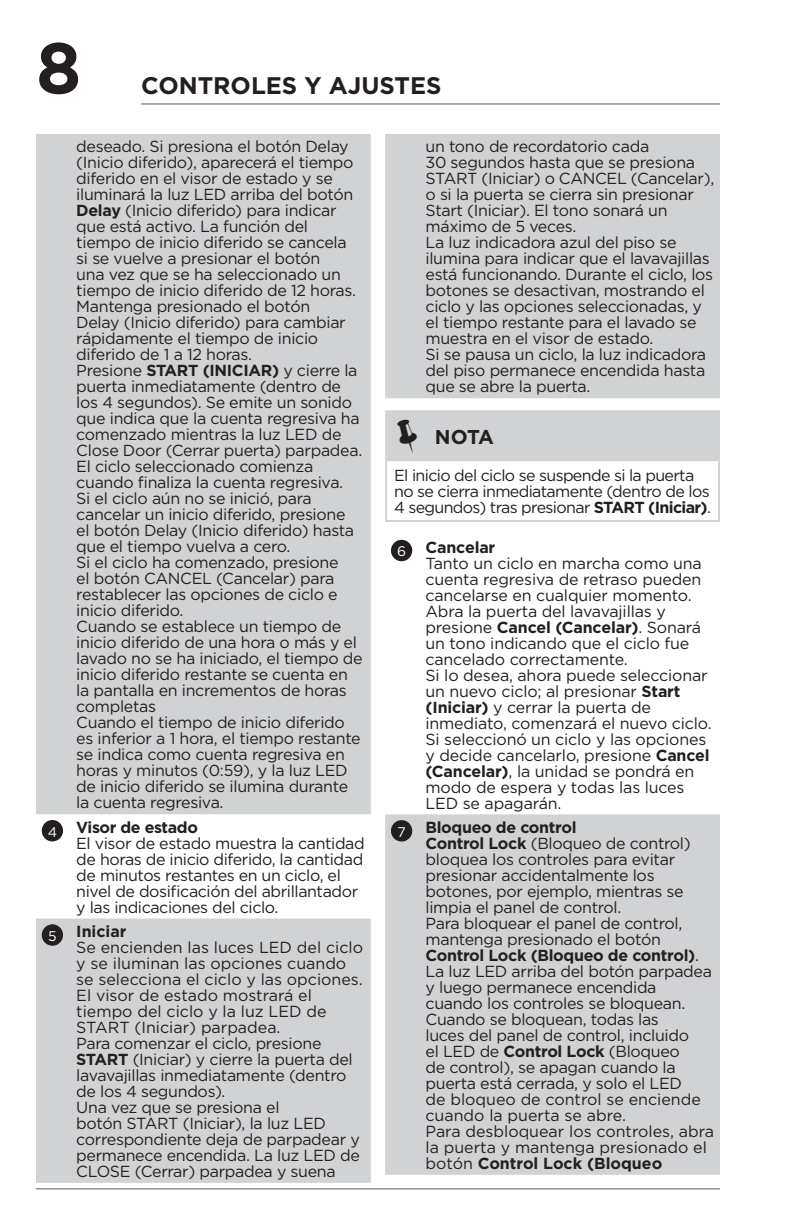
<style>
.page{position:relative;width:792px;height:1224px;background:#fff}
.page>*{position:absolute;margin:0;border:0;box-sizing:border-box;transform-origin:0 0}
.t1{font:700 72px "Gotham";color:#231f20}
.ID_Heading_Odd__Cont{font:700 24px "Gotham";color:#231f20}
.ID_Warning_Note_Head{font:700 20px "Gotham";color:#231f20}
.ID_Body_Text{font:16px/16px "Gotham";letter-spacing:-.02em;color:#231f20}
.ID_3rd_level_Sub-Hea{font:16px/16px "Gotham";letter-spacing:-.02em;color:#231f20}
.ID_Body_Text-2{font:16px/16px "Gotham";letter-spacing:-.04em;color:#231f20}
.ID_3rd_level_Sub-Hea-2{font:16px/16px "Gotham";color:#231f20}
.ID_Body_Text-3{font:14px "Gotham";color:#fff}
.s1{font-weight:700}
</style>
<div class="page">
<hr style="left:141px;top:103px;width:579px;height:2px;background:#231f20">
<hr style="left:36px;top:1188px;width:684px;height:2px;background:#231f20">
<div style="left:385px;top:134px;width:335px;height:264px;background:#d1d2d4"></div>
<hr style="left:718px;top:461px;width:2px;height:59px;background:#d1d2d4">
<hr style="left:385px;top:410px;width:42px;height:2px;background:#d1d2d4">
<hr style="left:385px;top:412px;width:2px;height:47px;background:#d1d2d4">
<hr style="left:427px;top:410px;width:293px;height:2px;background:#d1d2d4">
<hr style="left:718px;top:412px;width:2px;height:47px;background:#d1d2d4">
<hr style="left:385px;top:459px;width:42px;height:2px;background:#d1d2d4">
<hr style="left:385px;top:461px;width:2px;height:59px;background:#d1d2d4">
<hr style="left:427px;top:459px;width:293px;height:2px;background:#d1d2d4">
<hr style="left:385px;top:520px;width:42px;height:2px;background:#d1d2d4">
<hr style="left:427px;top:520px;width:293px;height:2px;background:#d1d2d4">
<div style="left:385px;top:814px;width:335px;height:361px;background:#d1d2d4"></div>
<div style="left:391px;top:540px;width:21px;height:21px;background:#231f20;border-radius:50%"></div>
<div style="left:391px;top:820px;width:21px;height:22px;background:#231f20;border-radius:50%"></div>
<div style="left:36px;top:134px;width:335px;height:680px;background:#d1d2d4"></div>
<div style="left:36px;top:919px;width:335px;height:264px;background:#d1d2d4"></div>
<div style="left:42px;top:820px;width:21px;height:21px;background:#231f20;border-radius:50%"></div>
<div style="left:42px;top:924px;width:21px;height:22px;background:#231f20;border-radius:50%"></div>
<div style="left:387px;top:412px;width:331px;height:47px;background:#d1d2d4"></div>
<h1 class="t1" style="left:36px;top:20px;width:47px">8</h1>
<p class="ID_Heading_Odd__Cont" style="left:141px;top:70px;width:302px">CONTROLES Y AJUSTES</p>
<p class="ID_Body_Text" style="left:76px;top:138px;width:288px">deseado. Si presiona el botón Delay (Inicio diferido), aparecerá el tiempo diferido en el visor de estado y se iluminará la luz LED arriba del botón <span class="s1">Delay</span> (Inicio diferido) para indicar que está activo. La función del tiempo de inicio diferido se cancela<br>si se vuelve a presionar el botón<br>una vez que se ha seleccionado un tiempo de inicio diferido de 12 horas.<br>Mantenga presionado el botón<br>Delay (Inicio diferido) para cambiar rápidamente el tiempo de inicio diferido de 1 a 12 horas.<br>Presione <span class="s1">START (INICIAR)</span> y cierre la puerta inmediatamente (dentro de los 4 segundos). Se emite un sonido que indica que la cuenta regresiva ha comenzado mientras la luz LED de Close Door (Cerrar puerta) parpadea.<br>El ciclo seleccionado comienza cuando finaliza la cuenta regresiva.<br>Si el ciclo aún no se inició, para cancelar un inicio diferido, presione el botón Delay (Inicio diferido) hasta que el tiempo vuelva a cero.<br>Si el ciclo ha comenzado, presione<br>el botón CANCEL (Cancelar) para restablecer las opciones de ciclo e inicio diferido.<br>Cuando se establece un tiempo de inicio diferido de una hora o más y el lavado no se ha iniciado, el tiempo de inicio diferido restante se cuenta en la pantalla en incrementos de horas completas<br>Cuando el tiempo de inicio diferido es inferior a 1 hora, el tiempo restante se indica como cuenta regresiva en horas y minutos (0:59), y la luz LED de inicio diferido se ilumina durante la cuenta regresiva.</p>
<p class="ID_Body_Text-3" style="left:48px;top:823px;width:11px">4</p>
<p class="ID_Body_Text" style="left:76px;top:819px;width:290px"><span class="s1">Visor de estado<br></span>El visor de estado muestra la cantidad de horas de inicio diferido, la cantidad de minutos restantes en un ciclo, el nivel de dosificación del abrillantador y las indicaciones del ciclo.</p>
<p class="ID_Body_Text-3" style="left:48px;top:927px;width:10px">5</p>
<p class="ID_3rd_level_Sub-Hea" style="left:76px;top:923px;width:288px"><span class="s1">Iniciar<br></span>Se encienden las luces LED del ciclo y se iluminan las opciones cuando se selecciona el ciclo y las opciones.<br>El visor de estado mostrará el tiempo del ciclo y la luz LED de<br>START (Iniciar) parpadea.<br>Para comenzar el ciclo, presione<br><span class="s1">START</span> (Iniciar) y cierre la puerta del lavavajillas inmediatamente (dentro de los 4 segundos).<br>Una vez que se presiona el<br>botón START (Iniciar), la luz LED correspondiente deja de parpadear y permanece encendida. La luz LED de<br>CLOSE (Cerrar) parpadea y suena</p>
<p class="ID_Body_Text" style="left:426px;top:138px;width:290px">un tono de recordatorio cada<br>30 segundos hasta que se presiona START (Iniciar) o CANCEL (Cancelar), o si la puerta se cierra sin presionar Start (Iniciar). El tono sonará un máximo de 5 veces.<br>La luz indicadora azul del piso se ilumina para indicar que el lavavajillas está funcionando. Durante el ciclo, los botones se desactivan, mostrando el ciclo y las opciones seleccionadas, y el tiempo restante para el lavado se muestra en el visor de estado.<br>Si se pausa un ciclo, la luz indicadora del piso permanece encendida hasta que se abre la puerta.</p>
<p class="ID_Warning_Note_Head" style="left:435px;top:423px;width:61px">NOTA</p>
<p class="ID_Body_Text-2" style="left:394px;top:467px;width:318px">El inicio del ciclo se suspende si la puerta no se cierra inmediatamente (dentro de los<br>4 segundos) tras presionar <span class="s1">START (Iniciar)</span>.</p>
<p class="ID_Body_Text-3" style="left:397px;top:542px;width:11px">6</p>
<p class="ID_3rd_level_Sub-Hea" style="left:426px;top:539px;width:288px"><span class="s1">Cancelar<br></span>Tanto un ciclo en marcha como una cuenta regresiva de retraso pueden cancelarse en cualquier momento.<br>Abra la puerta del lavavajillas y presione <span class="s1">Cancel (Cancelar)</span>. Sonará un tono indicando que el ciclo fue cancelado correctamente.<br>Si lo desea, ahora puede seleccionar un nuevo ciclo; al presionar <span class="s1">Start (Iniciar)</span> y cerrar la puerta de inmediato, comenzará el nuevo ciclo.<br>Si seleccionó un ciclo y las opciones y decide cancelarlo, presione <span class="s1">Cancel (Cancelar)</span>, la unidad se pondrá en modo de espera y todas las luces<br>LED se apagarán.</p>
<p class="ID_Body_Text-3" style="left:397px;top:823px;width:10px">7</p>
<p class="ID_3rd_level_Sub-Hea" style="left:426px;top:819px;width:267px"><span class="s1">Bloqueo de control<br>Control Lock</span> (Bloqueo de control) bloquea los controles para evitar presionar accidentalmente los botones, por ejemplo, mientras se limpia el panel de control.</p>
<p class="ID_3rd_level_Sub-Hea" style="left:426px;top:915px;width:288px">Para bloquear el panel de control, mantenga presionado el botón<br><span class="s1">Control Lock (Bloqueo de control)</span>.<br>La luz LED arriba del botón parpadea y luego permanece encendida cuando los controles se bloquean.<br>Cuando se bloquean, todas las<br>luces del panel de control, incluido<br>el LED de <span class="s1">Control Lock</span> (Bloqueo<br>de control), se apagan cuando la puerta está cerrada, y solo el LED<br>de bloqueo de control se enciende cuando la puerta se abre.</p>
<p class="ID_3rd_level_Sub-Hea-2" style="left:426px;top:1123px;width:290px">Para desbloquear los controles, abra la puerta y mantenga presionado el botón <span class="s1">Control Lock (Bloqueo</span></p>
</div>
